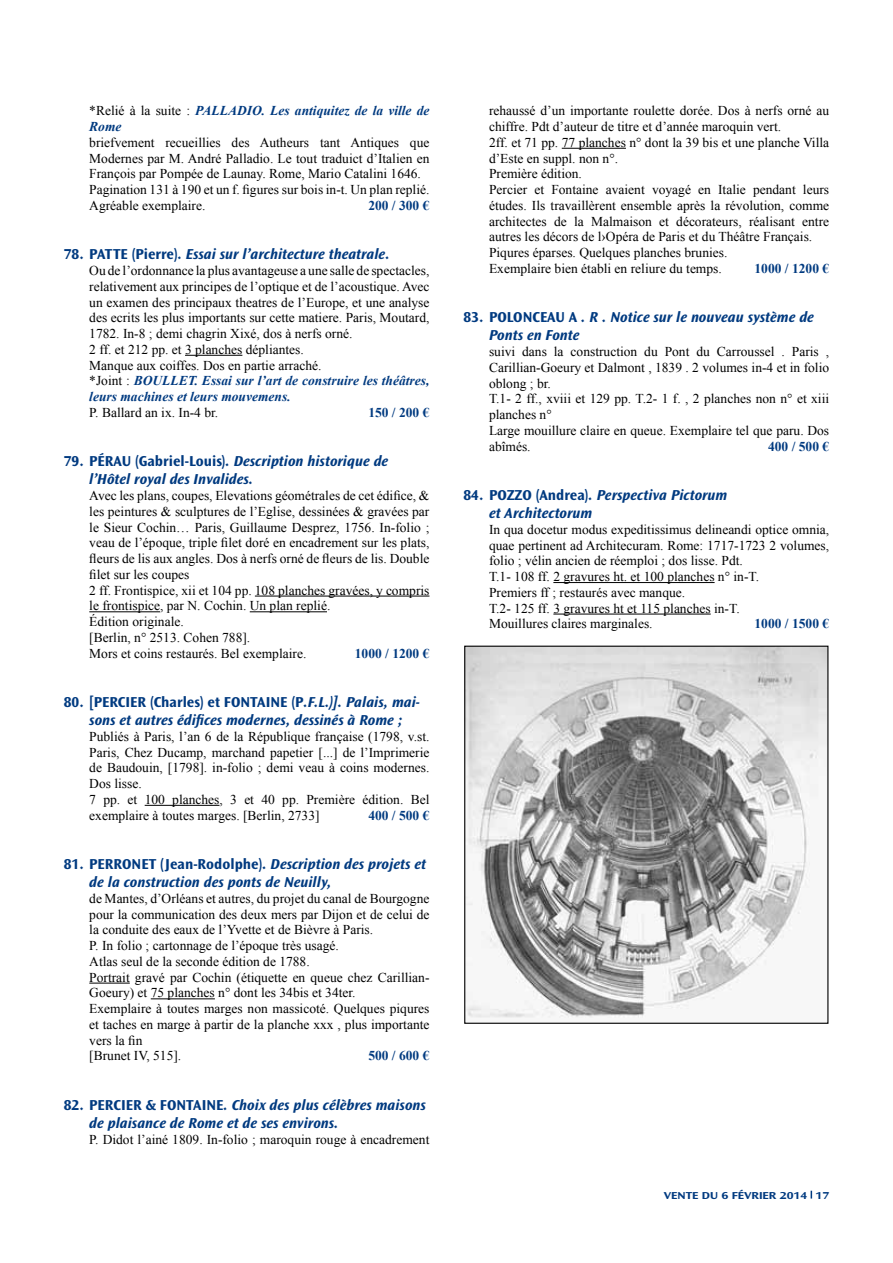
<style>
.page{position:relative;width:893px;height:1263px;background:#fff}
.page>*{position:absolute;margin:0;border:0;box-sizing:border-box;transform-origin:0 0}
.t1{font:italic 700 15px/18px "Ocean Sans Std";color:#003a80}
.t2{font:13.5px/15.8px "Times New Roman";color:#000}
.t3{font:700 13.5px "Times New Roman";color:#003a80}
.t4{font:italic 700 13.5px/15.8px "Times New Roman";color:#003a80}
.t5{font:700 expanded 10.5px "Ocean Sans Std";color:#003a80}
.s1{font-weight:400;font-style:normal;color:#000}
.s2{font-style:normal}
.s3{font-weight:700;font-style:italic;color:#003a80}
</style>
<div class="page">
<hr style="left:185px;top:355px;width:57px;height:1px;background:#000">
<hr style="left:255px;top:596px;width:174px;height:1px;background:#000">
<hr style="left:89px;top:611px;width:71px;height:1px;background:#000">
<hr style="left:250px;top:611px;width:77px;height:1px;background:#000">
<hr style="left:145px;top:805px;width:74px;height:1px;background:#000">
<hr style="left:89px;top:983px;width:41px;height:1px;background:#000">
<hr style="left:151px;top:998px;width:64px;height:1px;background:#000">
<hr style="left:562px;top:148px;width:64px;height:1px;background:#000">
<hr style="left:553px;top:582px;width:162px;height:1px;background:#000">
<hr style="left:553px;top:614px;width:158px;height:1px;background:#000">
<img style="left:466px;top:648px;width:360px;height:370px">
<div style="left:464px;top:646px;width:364px;height:378px;border:1px solid #000"></div>
<p class="t4" style="left:89px;top:102px;width:342px"><span class="s1">*Relié à la suite :</span> PALLADIO. Les antiquitez de la ville de<br>Rome</p>
<p class="t2" style="left:89px;top:134px;width:342px">briefvement recueillies des Autheurs tant Antiques que Modernes par M. André Palladio. Le tout traduict d’Italien en François par Pompée de Launay. Rome, Mario Catalini 1646.<br>Pagination 131 à 190 et un f. figures sur bois in-t. Un plan replié.<br>Agréable exemplaire.</p>
<p class="t3" style="left:368px;top:196px;width:63px">200 / 300 €</p>
<p class="t1" style="left:64px;top:246px;width:327px"><span class="s2">78. PATTE (Pierre)</span>. Essai sur l’architecture theatrale.</p>
<p class="t2" style="left:89px;top:262px;width:342px">Ou de l’ordonnance la plus avantageuse a une salle de spectacles, relativement aux principes de l’optique et de l’acoustique. Avec un examen des principaux theatres de l’Europe, et une analyse des ecrits les plus importants sur cette matiere. Paris, Moutard, 1782. In-8 ; demi chagrin Xixé, dos à nerfs orné.<br>2 ff. et 212 pp. et 3 planches dépliantes.<br>Manque aux coiffes. Dos en partie arraché.<br>*Joint : <span class="s3">BOULLET. Essai sur l’art de construire les théâtres, leurs machines et leurs mouvemens.</span></p>
<p class="t2" style="left:89px;top:404px;width:130px">P. Ballard an ix. In-4 br.</p>
<p class="t3" style="left:368px;top:403px;width:63px">150 / 200 €</p>
<p class="t1" style="left:89px;top:453px;width:301px;text-indent:-26px"><span class="s2">79. PÉRAU (Gabriel-Louis)</span>. Description historique de l’Hôtel royal des Invalides.</p>
<p class="t2" style="left:89px;top:487px;width:342px">Avec les plans, coupes, Elevations géométrales de cet édifice, &amp; les peintures &amp; sculptures de l’Eglise, dessinées &amp; gravées par le Sieur Cochin… Paris, Guillaume Desprez, 1756. In-folio ; veau de l’époque, triple filet doré en encadrement sur les plats, fleurs de lis aux angles. Dos à nerfs orné de fleurs de lis. Double filet sur les coupes<br>2 ff. Frontispice, xii et 104 pp. 108 planches gravées, y compris le frontispice, par N. Cochin. Un plan replié.<br>Édition originale.<br>[Berlin, n° 2513. Cohen 788].<br>Mors et coins restaurés. Bel exemplaire.</p>
<p class="t3" style="left:355px;top:644px;width:76px">1000 / 1200 €</p>
<p class="t1" style="left:64px;top:693px;width:357px;text-align:center"><span class="s2">80. [PERCIER (Charles) et FONTAINE (P</span>.F.L.)]. Palais, mai&shy;sons et autres édifices modernes, dessinés à Rome ;</p>
<p class="t2" style="left:89px;top:728px;width:342px">Publiés à Paris, l’an 6 de la République française (1798, v.st.<br>Paris, Chez Ducamp, marchand papetier [...] de l’Imprimerie de Baudouin, [1798]. in-folio ; demi veau à coins modernes.<br>Dos lisse.<br>7 pp. et 100 planches, 3 et 40 pp. Première édition. Bel exemplaire à toutes marges. [Berlin, 2733]</p>
<p class="t3" style="left:368px;top:806px;width:63px">400 / 500 €</p>
<p class="t1" style="left:89px;top:855px;width:338px;text-indent:-26px"><span class="s2">81. PERRONET (Jean-Rodolphe)</span>. Description des projets et de la construction des ponts de Neuilly,</p>
<p class="t2" style="left:89px;top:890px;width:342px">de Mantes, d’Orléans et autres, du projet du canal de Bourgogne pour la communication des deux mers par Dijon et de celui de la conduite des eaux de l’Yvette et de Bièvre à Paris.<br>P. In folio ; cartonnage de l’époque très usagé.<br>Atlas seul de la seconde édition de 1788.<br>Portrait gravé par Cochin (étiquette en queue chez Carillian-Goeury) et 75 planches n° dont les 34bis et 34ter.<br>Exemplaire à toutes marges non massicoté. Quelques piqures et taches en marge à partir de la planche xxx , plus importante vers la fin<br>[Brunet IV, 515].</p>
<p class="t3" style="left:368px;top:1046px;width:63px">500 / 600 €</p>
<p class="t1" style="left:89px;top:1096px;width:338px;text-indent:-26px"><span class="s2">82. PERCIER &amp; FONTAINE</span>. Choix des plus célèbres maisons de plaisance de Rome et de ses environs.</p>
<p class="t2" style="left:89px;top:1131px;width:342px">P. Didot l’ainé 1809. In-folio ; maroquin rouge à encadrement</p>
<p class="t2" style="left:489px;top:103px;width:342px">rehaussé d’un importante roulette dorée. Dos à nerfs orné au chiffre. Pdt d’auteur de titre et d’année maroquin vert.<br>2ff. et 71 pp. 77 planches n° dont la 39 bis et une planche Villa d’Este en suppl. non n°.<br>Première édition.<br>Percier et Fontaine avaient voyagé en Italie pendant leurs études. Ils travaillèrent ensemble après la révolution, comme architectes de la Malmaison et décorateurs, réalisant entre autres les décors de l›Opéra de Paris et du Théâtre Français.<br>Piqures éparses. Quelques planches brunies.<br>Exemplaire bien établi en reliure du temps.</p>
<p class="t3" style="left:755px;top:259px;width:76px">1000 / 1200 €</p>
<p class="t1" style="left:489px;top:309px;width:326px;text-indent:-26px"><span class="s2">83. POLONCEAU A</span> . R . Notice sur le nouveau système de<br>Ponts en Fonte</p>
<p class="t2" style="left:489px;top:343px;width:342px">suivi dans la construction du Pont du Carroussel . Paris , Carillian-Goeury et Dalmont , 1839 . 2 volumes in-4 et in folio oblong ; br.<br>T.1- 2 ff., xviii et 129 pp. T.2- 1 f. , 2 planches non n° et xiii planches n°<br>Large mouillure claire en queue. Exemplaire tel que paru. Dos abîmés.</p>
<p class="t3" style="left:768px;top:437px;width:63px">400 / 500 €</p>
<p class="t1" style="left:489px;top:486px;width:240px;text-indent:-26px"><span class="s2">84. POZZO (Andrea)</span>. Perspectiva Pictorum et Architectorum</p>
<p class="t2" style="left:489px;top:521px;width:342px">In qua docetur modus expeditissimus delineandi optice omnia, quae pertinent ad Architecuram. Rome: 1717-1723 2 volumes, folio ; vélin ancien de réemploi ; dos lisse. Pdt.<br>T.1- 108 ff. 2 gravures ht. et 100 planches n° in-T.<br>Premiers ff ; restaurés avec manque.<br>T.2- 125 ff. 3 gravures ht et 115 planches in-T.<br>Mouillures claires marginales.</p>
<p class="t3" style="left:755px;top:614px;width:76px">1000 / 1500 €</p>
<p class="t5" style="left:664px;top:1189px;width:167px">VENTE DU 6 FÉVRIER 2014 17</p>
</div>
